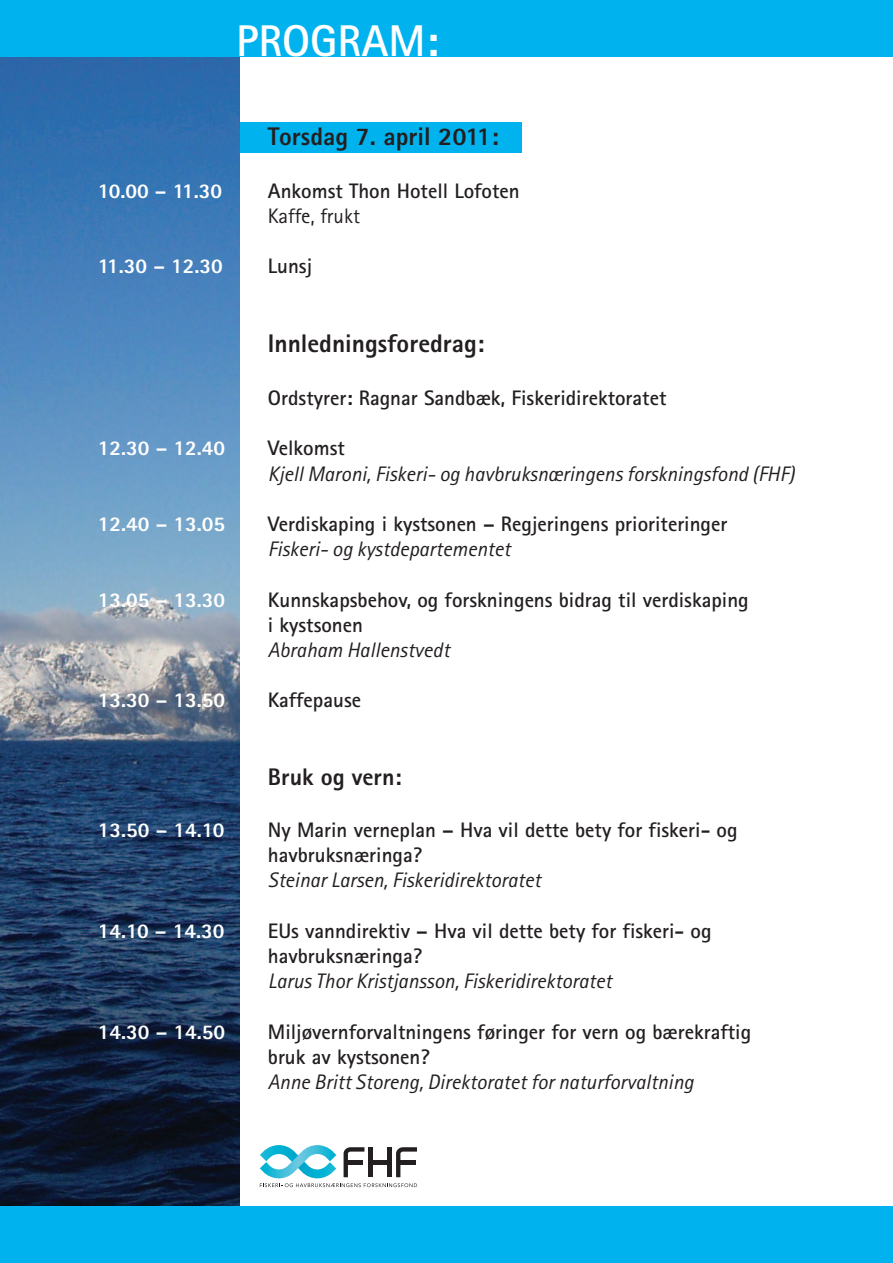
<style>
.page{position:relative;width:893px;height:1263px;background:#fff}
.page>*{position:absolute;margin:0;border:0;box-sizing:border-box;transform-origin:0 0}
.t1{font:700 44.55px "Rotis Sans Serif";color:#fff}
.t2{font:800 25.5px "Rotis Sans Serif";color:#231f20}
.t3{font:800 24px "Rotis Sans Serif";color:#231f20}
.t4{font:700 21px/25.2px "Rotis Sans Serif";color:#231f20}
.t5{font:italic 21px "Rotis Sans Serif";color:#231f20}
.t6{font:800 21px "Rotis Sans Serif";color:#fff}
.t7{font:21px "Rotis Sans Serif";color:#231f20}
</style>
<div class="page">
<div style="left:238px;top:122px;width:284px;height:31px;background:#00b3ee"></div>
<img style="left:0;top:56px;width:239px;height:1151px">
<div style="left:0;top:0;width:893px;height:56px;background:#00b3ee"></div>
<div style="left:0;top:1207px;width:893px;height:56px;background:#00b3ee"></div>
<svg style="left:260px;top:1145px;width:157px;height:42px"></svg>
<h1 class="t1" style="left:236px;top:26px;width:204px">PROGRAM:</h1>
<p class="t2" style="left:268px;top:128px;width:232px">Torsdag 7. april 2011:</p>
<p class="t6" style="left:98px;top:183px;width:126px">10.00 – 11.30</p>
<p class="t4" style="left:268px;top:180px;width:253px">Ankomst Thon Hotell Lofoten</p>
<p class="t7" style="left:268px;top:209px;width:94px">Kaffe, frukt</p>
<p class="t6" style="left:98px;top:259px;width:127px">11.30 – 12.30</p>
<p class="t4" style="left:268px;top:256px;width:46px">Lunsj</p>
<p class="t2" style="left:268px;top:335px;width:218px">Innledningsforedrag:</p>
<p class="t4" style="left:268px;top:387px;width:400px">Ordstyrer: Ragnar Sandbæk, Fiskeridirektoratet</p>
<p class="t6" style="left:98px;top:441px;width:129px">12.30 – 12.40</p>
<p class="t4" style="left:268px;top:438px;width:78px">Velkomst</p>
<p class="t5" style="left:268px;top:466px;width:528px">Kjell Maroni, Fiskeri- og havbruksnæringens forskningsfond (FHF)</p>
<p class="t6" style="left:98px;top:516px;width:129px">12.40 – 13.05</p>
<p class="t4" style="left:268px;top:513px;width:461px">Verdiskaping i kystsonen – Regjeringens prioriteringer</p>
<p class="t5" style="left:268px;top:542px;width:244px">Fiskeri- og kystdepartementet</p>
<p class="t6" style="left:98px;top:592px;width:129px">13.05 – 13.30</p>
<p class="t4" style="left:268px;top:589px;width:482px">Kunnskapsbehov, og forskningens bidrag til verdiskaping i kystsonen</p>
<p class="t5" style="left:268px;top:642px;width:183px">Abraham Hallenstvedt</p>
<p class="t6" style="left:98px;top:693px;width:129px">13.30 – 13.50</p>
<p class="t4" style="left:268px;top:690px;width:95px">Kaffepause</p>
<p class="t3" style="left:268px;top:768px;width:135px">Bruk og vern:</p>
<p class="t6" style="left:98px;top:822px;width:128px">13.50 – 14.10</p>
<p class="t4" style="left:268px;top:819px;width:471px">Ny Marin verneplan – Hva vil dette bety for fiskeri- og havbruksnæringa?</p>
<p class="t5" style="left:268px;top:873px;width:274px">Steinar Larsen, Fiskeridirektoratet</p>
<p class="t6" style="left:98px;top:923px;width:128px">14.10 – 14.30</p>
<p class="t4" style="left:268px;top:920px;width:445px">EUs vanndirektiv – Hva vil dette bety for fiskeri- og havbruksnæringa?</p>
<p class="t5" style="left:268px;top:974px;width:345px">Larus Thor Kristjansson, Fiskeridirektoratet</p>
<p class="t6" style="left:98px;top:1024px;width:129px">14.30 – 14.50</p>
<p class="t4" style="left:268px;top:1021px;width:485px">Miljøvernforvaltningens føringer for vern og bærekraftig bruk av kystsonen?</p>
<p class="t5" style="left:268px;top:1074px;width:427px">Anne Britt Storeng, Direktoratet for naturforvaltning</p>
</div>
